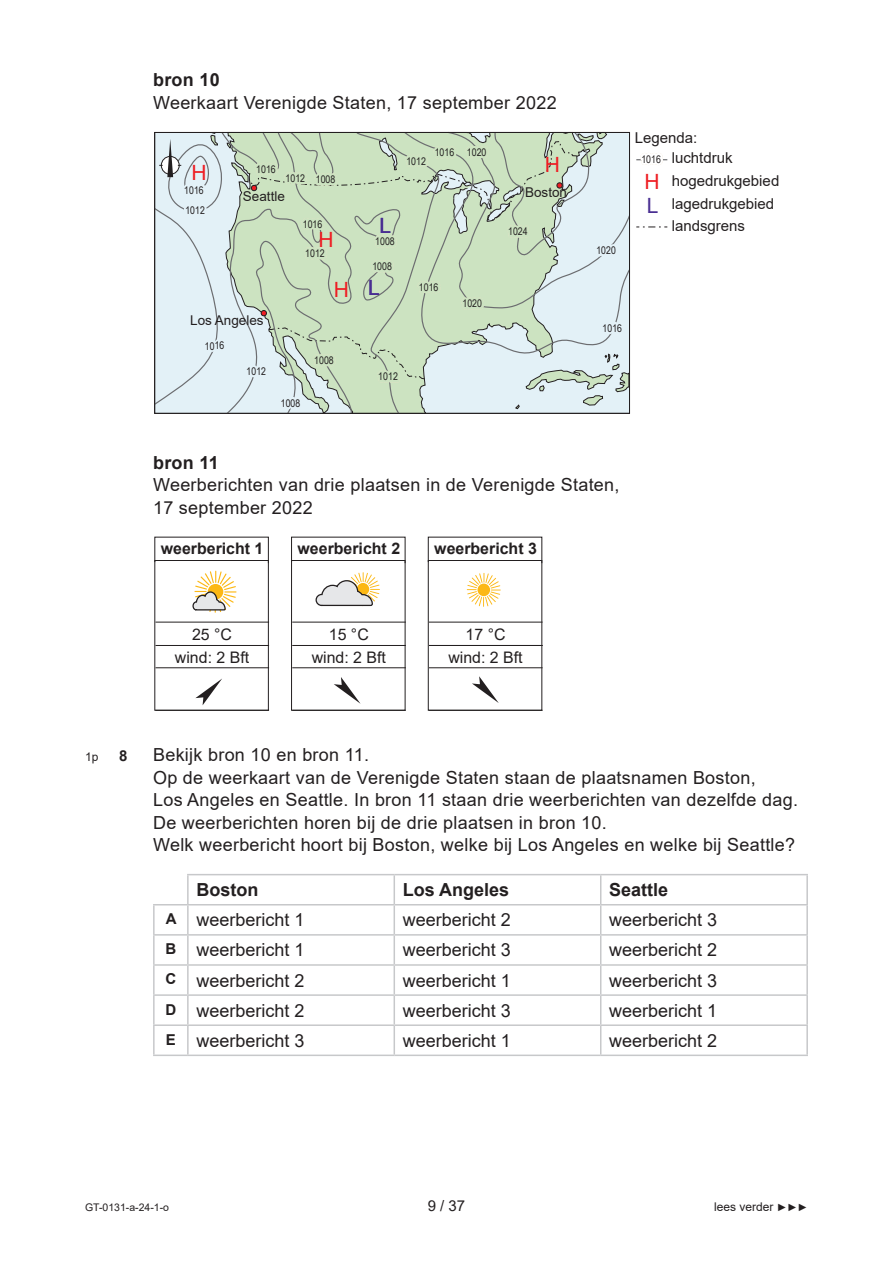
<style>
.page{position:relative;width:893px;height:1263px;background:#fff}
.page>*{position:absolute;margin:0;border:0;box-sizing:border-box;transform-origin:0 0}
.t1{font:21px "Arial";color:#ee1d23}
.t2{font:21px "Arial";color:#492e92}
.t3{font:18px/22.5px "Arial";letter-spacing:.015em;color:#231f20}
.t4{font:700 18px "Arial";color:#231f20}
.t5{font:15.9px/22.8px "Arial";color:#231f20;text-align:center}
.t6{font:700 15.9px "Arial";color:#231f20}
.t7{font:15px/20.5px "Arial";color:#231f20}
.t8{font:700 15px "Arial";color:#231f20}
.t9{font:13.5px "Arial";color:#231f20}
.t10{font:12px "Arial";color:#231f20}
.t11{font:10.5px "Arial Narrow";color:#0b080e}
.t12{font:10.5px "Arial Narrow";color:#231f20}
.t13{font:10.5px "Arial";color:#231f20}
.s1{font-size:21px;color:#492e92}
.s2{font-weight:700;font-size:15px}
.s3{font-size:10.5px}
</style>
<div class="page">
<hr style="left:187px;top:875px;width:2px;height:29px;background:#c7c8ca">
<hr style="left:806px;top:875px;width:2px;height:29px;background:#c7c8ca">
<hr style="left:153px;top:904px;width:35px;height:1px;background:#c7c8ca">
<hr style="left:188px;top:904px;width:206px;height:1px;background:#c7c8ca">
<hr style="left:187px;top:905px;width:2px;height:29px;background:#c7c8ca">
<hr style="left:394px;top:904px;width:207px;height:1px;background:#c7c8ca">
<hr style="left:601px;top:904px;width:207px;height:1px;background:#c7c8ca">
<hr style="left:153px;top:934px;width:35px;height:2px;background:#c7c8ca">
<hr style="left:188px;top:934px;width:206px;height:2px;background:#c7c8ca">
<hr style="left:187px;top:936px;width:2px;height:28px;background:#c7c8ca">
<hr style="left:394px;top:934px;width:207px;height:2px;background:#c7c8ca">
<hr style="left:601px;top:934px;width:207px;height:2px;background:#c7c8ca">
<hr style="left:153px;top:964px;width:35px;height:2px;background:#c7c8ca">
<hr style="left:188px;top:964px;width:206px;height:2px;background:#c7c8ca">
<hr style="left:187px;top:966px;width:2px;height:28px;background:#c7c8ca">
<hr style="left:394px;top:964px;width:207px;height:2px;background:#c7c8ca">
<hr style="left:601px;top:964px;width:207px;height:2px;background:#c7c8ca">
<hr style="left:153px;top:994px;width:35px;height:2px;background:#c7c8ca">
<hr style="left:188px;top:994px;width:206px;height:2px;background:#c7c8ca">
<hr style="left:187px;top:996px;width:2px;height:28px;background:#c7c8ca">
<hr style="left:394px;top:994px;width:207px;height:2px;background:#c7c8ca">
<hr style="left:601px;top:994px;width:207px;height:2px;background:#c7c8ca">
<hr style="left:153px;top:1024px;width:35px;height:2px;background:#c7c8ca">
<hr style="left:188px;top:1024px;width:206px;height:2px;background:#c7c8ca">
<hr style="left:187px;top:1026px;width:2px;height:28px;background:#c7c8ca">
<hr style="left:394px;top:1024px;width:207px;height:2px;background:#c7c8ca">
<svg style="left:394px;top:875px;width:1px;height:179px"></svg>
<hr style="left:601px;top:1024px;width:207px;height:2px;background:#c7c8ca">
<svg style="left:600px;top:875px;width:1px;height:179px"></svg>
<hr style="left:153px;top:1054px;width:35px;height:2px;background:#c7c8ca">
<hr style="left:188px;top:1054px;width:206px;height:2px;background:#c7c8ca">
<hr style="left:394px;top:1054px;width:207px;height:2px;background:#c7c8ca">
<hr style="left:601px;top:1054px;width:207px;height:2px;background:#c7c8ca">
<hr style="left:187px;top:874px;width:207px;height:1px;background:#c7c8ca">
<hr style="left:394px;top:874px;width:207px;height:1px;background:#c7c8ca">
<hr style="left:601px;top:874px;width:207px;height:1px;background:#c7c8ca">
<hr style="left:153px;top:905px;width:2px;height:29px;background:#c7c8ca">
<hr style="left:806px;top:905px;width:2px;height:29px;background:#c7c8ca">
<hr style="left:153px;top:936px;width:2px;height:28px;background:#c7c8ca">
<hr style="left:806px;top:936px;width:2px;height:28px;background:#c7c8ca">
<hr style="left:153px;top:966px;width:2px;height:28px;background:#c7c8ca">
<hr style="left:806px;top:966px;width:2px;height:28px;background:#c7c8ca">
<hr style="left:153px;top:996px;width:2px;height:28px;background:#c7c8ca">
<hr style="left:806px;top:996px;width:2px;height:28px;background:#c7c8ca">
<hr style="left:153px;top:1026px;width:2px;height:28px;background:#c7c8ca">
<hr style="left:806px;top:1026px;width:2px;height:28px;background:#c7c8ca">
<svg style="left:154px;top:131px;width:513px;height:283px;background:#d0e0d3"></svg>
<div style="left:556px;top:182px;width:7px;height:6px;border:1px solid #231f20;border-radius:50%"></div>
<svg style="left:192px;top:571px;width:44px;height:42px"></svg>
<hr style="left:155px;top:622px;width:114px;height:1px;background:#231f20">
<hr style="left:155px;top:645px;width:114px;height:1px;background:#231f20">
<hr style="left:155px;top:667px;width:114px;height:1px;background:#231f20">
<div style="left:154px;top:560px;width:115px;height:151px;border:1px solid #231f20"></div>
<svg style="left:154px;top:536px;width:115px;height:28px"></svg>
<hr style="left:155px;top:710px;width:114px;height:1px;background:#231f20">
<svg style="left:195px;top:678px;width:27px;height:27px"></svg>
<svg style="left:315px;top:572px;width:65px;height:35px"></svg>
<hr style="left:292px;top:622px;width:114px;height:1px;background:#231f20">
<hr style="left:292px;top:645px;width:114px;height:1px;background:#231f20">
<svg style="left:334px;top:677px;width:27px;height:27px"></svg>
<hr style="left:292px;top:667px;width:114px;height:1px;background:#231f20">
<div style="left:291px;top:560px;width:114px;height:151px;border:1px solid #231f20"></div>
<svg style="left:291px;top:536px;width:115px;height:28px"></svg>
<hr style="left:292px;top:710px;width:114px;height:1px;background:#231f20">
<hr style="left:429px;top:622px;width:113px;height:1px;background:#231f20">
<hr style="left:429px;top:645px;width:113px;height:1px;background:#231f20">
<svg style="left:472px;top:676px;width:27px;height:27px"></svg>
<hr style="left:429px;top:667px;width:113px;height:1px;background:#231f20">
<div style="left:428px;top:560px;width:114px;height:151px;border:1px solid #231f20"></div>
<svg style="left:427px;top:536px;width:116px;height:28px"></svg>
<hr style="left:429px;top:710px;width:113px;height:1px;background:#231f20">
<svg style="left:467px;top:573px;width:34px;height:34px"></svg>
<div style="left:477px;top:584px;width:13px;height:12px;background:#fcb814;border-radius:50%"></div>
<p class="t4" style="left:153px;top:67px;width:68px">bron 10</p>
<p class="t3" style="left:153px;top:91px;width:405px">Weerkaart Verenigde Staten, 17 september 2022</p>
<p class="t1" style="left:191px;top:158px;width:17px">H</p>
<p class="t12" style="left:184px;top:183px;width:21px;rotate:-1deg">1016</p>
<p class="t12" style="left:185px;top:203px;width:21px;rotate:-1deg">1012</p>
<p class="t11" style="left:467px;top:144px;width:21px">1020</p>
<p class="t11" style="left:435px;top:145px;width:21px">1016</p>
<p class="t11" style="left:256px;top:161px;width:21px">1016</p>
<p class="t1" style="left:545px;top:150px;width:17px">H</p>
<p class="t11" style="left:406px;top:153px;width:21px">1012</p>
<p class="t11" style="left:286px;top:171px;width:51px">1012 1008</p>
<p class="t9" style="left:243px;top:187px;width:44px">Seattle</p>
<p class="t9" style="left:525px;top:183px;width:44px">Boston</p>
<p class="t11" style="left:303px;top:216px;width:21px">1016</p>
<p class="t1" style="left:319px;top:225px;width:17px">H</p>
<p class="t11" style="left:305px;top:246px;width:21px">1012</p>
<p class="t2" style="left:380px;top:211px;width:13px">L</p>
<p class="t11" style="left:375px;top:234px;width:21px">1008</p>
<p class="t11" style="left:372px;top:259px;width:21px">1008</p>
<p class="t11" style="left:508px;top:224px;width:21px">1024</p>
<p class="t1" style="left:334px;top:275px;width:17px">H</p>
<p class="t2" style="left:368px;top:273px;width:13px">L</p>
<p class="t11" style="left:419px;top:279px;width:21px">1016</p>
<p class="t11" style="left:462px;top:296px;width:21px">1020</p>
<p class="t9" style="left:190px;top:311px;width:75px">Los Angeles</p>
<p class="t12" style="left:205px;top:338px;width:21px;rotate:-1deg">1016</p>
<p class="t12" style="left:246px;top:364px;width:21px;rotate:-1deg">1012</p>
<p class="t12" style="left:281px;top:396px;width:21px;rotate:-1deg">1008</p>
<p class="t11" style="left:314px;top:353px;width:21px">1008</p>
<p class="t11" style="left:378px;top:369px;width:21px">1012</p>
<p class="t12" style="left:596px;top:243px;width:21px;rotate:-1deg">1020</p>
<p class="t7" style="left:672px;top:127px;width:62px;text-indent:-37px">Legenda: luchtdruk</p>
<p class="t11" style="left:641px;top:151px;width:21px">1016</p>
<p class="t1" style="left:645px;top:168px;width:17px">H</p>
<p class="t7" style="left:647px;top:193px;width:129px"><span class="s1">L</span> lagedrukgebied</p>
<p class="t7" style="left:672px;top:170px;width:109px">hogedrukgebied</p>
<p class="t7" style="left:672px;top:216px;width:75px">landsgrens</p>
<p class="t12" style="left:602px;top:320px;width:21px;rotate:-1deg">1016</p>
<p class="t4" style="left:153px;top:450px;width:67px">bron 11</p>
<p class="t3" style="left:153px;top:474px;width:468px">Weerberichten van drie plaatsen in de Verenigde Staten,<br>17 september 2022</p>
<p class="t6" style="left:161px;top:537px;width:104px">weerbericht 1</p>
<p class="t6" style="left:298px;top:537px;width:104px">weerbericht 2</p>
<p class="t6" style="left:434px;top:537px;width:104px">weerbericht 3</p>
<p class="t5" style="left:175px;top:623px;width:76px">25 °C wind: 2 Bft</p>
<p class="t5" style="left:312px;top:623px;width:76px">15 °C wind: 2 Bft</p>
<p class="t5" style="left:448px;top:623px;width:76px">17 °C wind: 2 Bft</p>
<p class="t10" style="left:85px;top:749px;width:15px">1p</p>
<p class="t8" style="left:119px;top:745px;width:10px">8</p>
<p class="t3" style="left:153px;top:744px;width:646px">Bekijk bron 10 en bron 11.<br>Op de weerkaart van de Verenigde Staten staan de plaatsnamen Boston,<br>Los Angeles en Seattle. In bron 11 staan drie weerberichten van dezelfde dag.<br>De weerberichten horen bij de drie plaatsen in bron 10.<br>Welk weerbericht hoort bij Boston, welke bij Los Angeles en welke bij Seattle?</p>
<p class="t4" style="left:196px;top:877px;width:63px">Boston</p>
<p class="t4" style="left:403px;top:877px;width:108px">Los Angeles</p>
<p class="t4" style="left:609px;top:877px;width:61px">Seattle</p>
<p class="t3" style="left:166px;top:909px;width:140px"><span class="s2">A</span> weerbericht 1</p>
<p class="t3" style="left:403px;top:909px;width:110px">weerbericht 2</p>
<p class="t3" style="left:609px;top:909px;width:110px">weerbericht 3</p>
<p class="t3" style="left:165px;top:939px;width:140px"><span class="s2">B</span> weerbericht 1</p>
<p class="t3" style="left:403px;top:939px;width:110px">weerbericht 3</p>
<p class="t3" style="left:609px;top:939px;width:110px">weerbericht 2</p>
<p class="t3" style="left:165px;top:969px;width:140px"><span class="s2">C</span> weerbericht 2</p>
<p class="t3" style="left:403px;top:969px;width:110px">weerbericht 1</p>
<p class="t3" style="left:609px;top:969px;width:110px">weerbericht 3</p>
<p class="t3" style="left:165px;top:999px;width:140px"><span class="s2">D</span> weerbericht 2</p>
<p class="t3" style="left:403px;top:999px;width:110px">weerbericht 3</p>
<p class="t3" style="left:609px;top:999px;width:110px">weerbericht 1</p>
<p class="t3" style="left:166px;top:1029px;width:140px"><span class="s2">E</span> weerbericht 3</p>
<p class="t3" style="left:403px;top:1029px;width:110px">weerbericht 1</p>
<p class="t3" style="left:609px;top:1029px;width:110px">weerbericht 2</p>
<p class="t13" style="left:85px;top:1200px;width:86px">GT-0131-a-24-1-o</p>
<p class="t7" style="left:428px;top:1196px;width:39px">9 / 37</p>
<p class="t10" style="left:714px;top:1199px;width:95px">lees verder <span class="s3">►►►</span></p>
</div>
